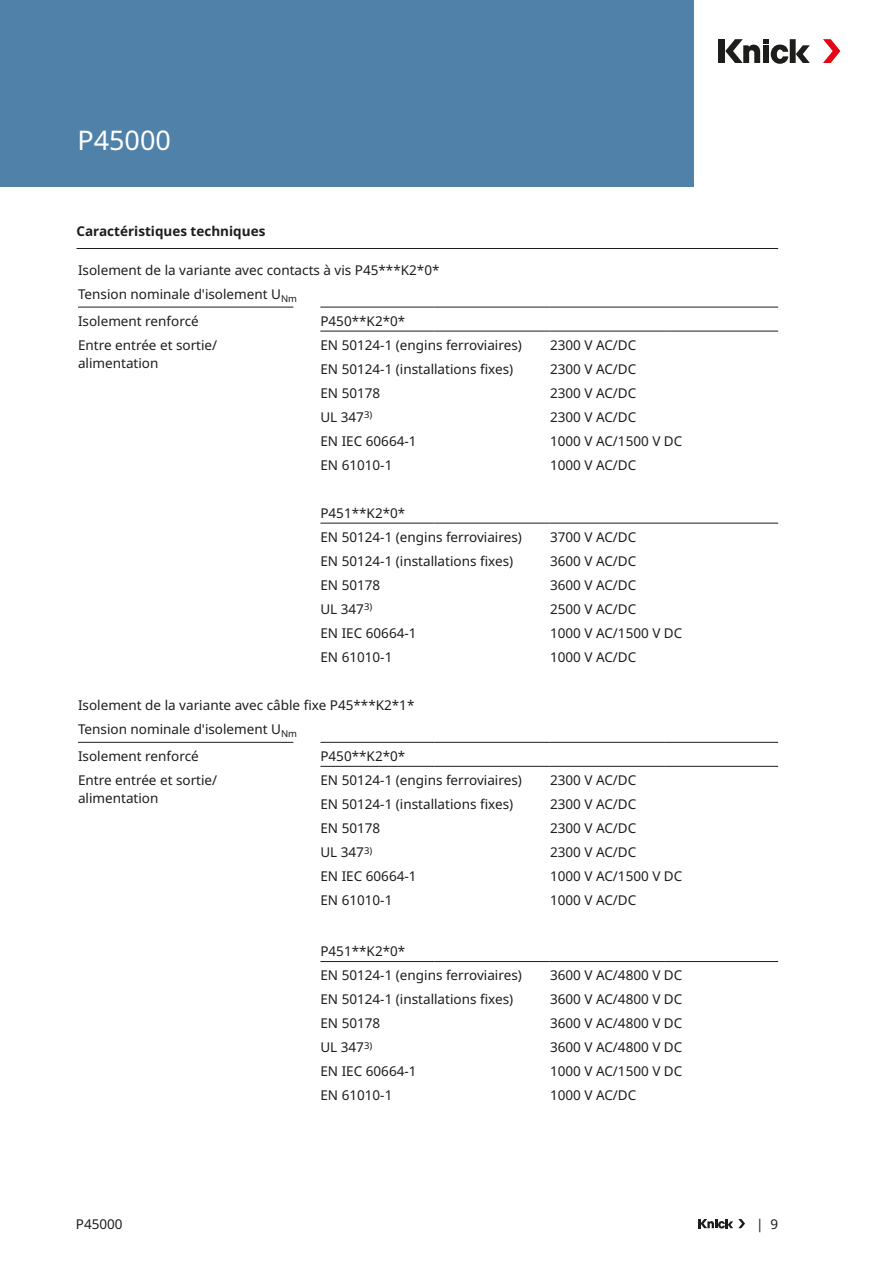
<style>
.page{position:relative;width:893px;height:1263px;background:#fff}
.page>*{position:absolute;margin:0;border:0;box-sizing:border-box;transform-origin:0 0}
.Headline{font:27px "Noto Sans";color:#fff}
.Tabelle{font:13.5px/18px "Noto Sans";color:#1d1d1b}
.Tabelle_Headline{font:700 13.5px "Noto Sans";color:#1d1d1b}
.Zwischenüberschrift{font:13.5px "Noto Sans";color:#1d1d1b}
</style>
<div class="page">
<div style="left:0;top:0;width:693px;height:187px;background:#5081a9"></div>
<div style="left:719px;top:39px;width:6px;height:24px;background:#1d1d1b"></div>
<div style="left:790px;top:39px;width:6px;height:24px;background:#1d1d1b"></div>
<svg style="left:796px;top:45px;width:14px;height:18px"></svg>
<svg style="left:725px;top:39px;width:63px;height:25px"></svg>
<svg style="left:823px;top:39px;width:17px;height:24px"></svg>
<svg style="left:698px;top:1219px;width:47px;height:9px"></svg>
<hr style="left:77px;top:248px;width:701px;height:1px;background:#1d1d1b">
<hr style="left:78px;top:307px;width:215px;height:1px;background:#1d1d1b">
<hr style="left:320px;top:307px;width:114px;height:1px;background:#1d1d1b">
<hr style="left:434px;top:307px;width:115px;height:1px;background:#1d1d1b">
<hr style="left:549px;top:307px;width:115px;height:1px;background:#1d1d1b">
<hr style="left:664px;top:307px;width:114px;height:1px;background:#1d1d1b">
<hr style="left:320px;top:523px;width:114px;height:1px;background:#1d1d1b">
<hr style="left:434px;top:523px;width:115px;height:1px;background:#1d1d1b">
<hr style="left:549px;top:523px;width:115px;height:1px;background:#1d1d1b">
<hr style="left:664px;top:523px;width:114px;height:1px;background:#1d1d1b">
<hr style="left:78px;top:742px;width:215px;height:1px;background:#1d1d1b">
<hr style="left:320px;top:742px;width:114px;height:1px;background:#1d1d1b">
<hr style="left:434px;top:742px;width:115px;height:1px;background:#1d1d1b">
<hr style="left:549px;top:742px;width:115px;height:1px;background:#1d1d1b">
<hr style="left:664px;top:742px;width:114px;height:1px;background:#1d1d1b">
<hr style="left:320px;top:766px;width:114px;height:1px;background:#1d1d1b">
<hr style="left:434px;top:766px;width:115px;height:1px;background:#1d1d1b">
<hr style="left:549px;top:766px;width:115px;height:1px;background:#1d1d1b">
<hr style="left:664px;top:766px;width:114px;height:1px;background:#1d1d1b">
<hr style="left:320px;top:961px;width:114px;height:1px;background:#1d1d1b">
<hr style="left:434px;top:961px;width:115px;height:1px;background:#1d1d1b">
<hr style="left:549px;top:961px;width:115px;height:1px;background:#1d1d1b">
<hr style="left:664px;top:961px;width:114px;height:1px;background:#1d1d1b">
<hr style="left:320px;top:331px;width:114px;height:1px;background:#1d1d1b">
<hr style="left:434px;top:331px;width:115px;height:1px;background:#1d1d1b">
<hr style="left:549px;top:331px;width:115px;height:1px;background:#1d1d1b">
<hr style="left:664px;top:331px;width:114px;height:1px;background:#1d1d1b">
<p class="Headline" style="left:77px;top:121px;width:95px">P45000</p>
<p class="Tabelle_Headline" style="left:77px;top:221px;width:190px">Caractéristiques techniques</p>
<p class="Tabelle" style="left:78px;top:261px;width:363px">Isolement de la variante avec contacts à vis P45***K2*0*</p>
<p class="Tabelle" style="left:78px;top:285px;width:221px">Tension nominale d'isolement U<sub>Nm</sub></p>
<p class="Tabelle" style="left:78px;top:312px;width:122px">Isolement renforcé</p>
<p class="Tabelle" style="left:320px;top:312px;width:86px">P450**K2*0*</p>
<p class="Tabelle" style="left:78px;top:336px;width:141px">Entre entrée et sortie/ alimentation</p>
<p class="Tabelle" style="left:320px;top:336px;width:203px">EN 50124-1 (engins ferroviaires)</p>
<p class="Tabelle" style="left:550px;top:336px;width:88px">2300 V AC/DC</p>
<p class="Tabelle" style="left:320px;top:360px;width:194px">EN 50124-1 (installations fixes)</p>
<p class="Tabelle" style="left:550px;top:360px;width:88px">2300 V AC/DC</p>
<p class="Tabelle" style="left:320px;top:384px;width:61px">EN 50178</p>
<p class="Tabelle" style="left:550px;top:384px;width:88px">2300 V AC/DC</p>
<p class="Tabelle" style="left:320px;top:408px;width:53px">UL 347<sup>3)</sup></p>
<p class="Tabelle" style="left:550px;top:408px;width:88px">2300 V AC/DC</p>
<p class="Tabelle" style="left:320px;top:432px;width:98px">EN IEC 60664-1</p>
<p class="Tabelle" style="left:550px;top:432px;width:134px">1000 V AC/1500 V DC</p>
<p class="Tabelle" style="left:320px;top:456px;width:73px">EN 61010-1</p>
<p class="Tabelle" style="left:550px;top:456px;width:88px">1000 V AC/DC</p>
<p class="Tabelle" style="left:320px;top:504px;width:86px">P451**K2*0*</p>
<p class="Tabelle" style="left:320px;top:528px;width:203px">EN 50124-1 (engins ferroviaires)</p>
<p class="Tabelle" style="left:550px;top:528px;width:88px">3700 V AC/DC</p>
<p class="Tabelle" style="left:320px;top:552px;width:194px">EN 50124-1 (installations fixes)</p>
<p class="Tabelle" style="left:550px;top:552px;width:88px">3600 V AC/DC</p>
<p class="Tabelle" style="left:320px;top:576px;width:61px">EN 50178</p>
<p class="Tabelle" style="left:550px;top:576px;width:88px">3600 V AC/DC</p>
<p class="Zwischenüberschrift" style="left:320px;top:599px;width:53px">UL 347<sup>3)</sup></p>
<p class="Zwischenüberschrift" style="left:550px;top:599px;width:88px">2500 V AC/DC</p>
<p class="Tabelle" style="left:320px;top:624px;width:98px">EN IEC 60664-1</p>
<p class="Tabelle" style="left:550px;top:624px;width:134px">1000 V AC/1500 V DC</p>
<p class="Tabelle" style="left:320px;top:648px;width:73px">EN 61010-1</p>
<p class="Tabelle" style="left:550px;top:648px;width:88px">1000 V AC/DC</p>
<p class="Tabelle" style="left:78px;top:696px;width:338px">Isolement de la variante avec câble fixe P45***K2*1*</p>
<p class="Tabelle" style="left:78px;top:720px;width:221px">Tension nominale d'isolement U<sub>Nm</sub></p>
<p class="Tabelle" style="left:78px;top:747px;width:122px">Isolement renforcé</p>
<p class="Tabelle" style="left:320px;top:747px;width:86px">P450**K2*0*</p>
<p class="Tabelle" style="left:78px;top:771px;width:141px">Entre entrée et sortie/ alimentation</p>
<p class="Tabelle" style="left:320px;top:771px;width:203px">EN 50124-1 (engins ferroviaires)</p>
<p class="Tabelle" style="left:550px;top:771px;width:88px">2300 V AC/DC</p>
<p class="Tabelle" style="left:320px;top:795px;width:194px">EN 50124-1 (installations fixes)</p>
<p class="Tabelle" style="left:550px;top:795px;width:88px">2300 V AC/DC</p>
<p class="Tabelle" style="left:320px;top:819px;width:61px">EN 50178</p>
<p class="Tabelle" style="left:550px;top:819px;width:88px">2300 V AC/DC</p>
<p class="Tabelle" style="left:320px;top:843px;width:53px">UL 347<sup>3)</sup></p>
<p class="Tabelle" style="left:550px;top:843px;width:88px">2300 V AC/DC</p>
<p class="Tabelle" style="left:320px;top:867px;width:98px">EN IEC 60664-1</p>
<p class="Tabelle" style="left:550px;top:867px;width:134px">1000 V AC/1500 V DC</p>
<p class="Tabelle" style="left:320px;top:891px;width:73px">EN 61010-1</p>
<p class="Tabelle" style="left:550px;top:891px;width:88px">1000 V AC/DC</p>
<p class="Tabelle" style="left:320px;top:943px;width:86px">P451**K2*0*</p>
<p class="Tabelle" style="left:320px;top:967px;width:203px">EN 50124-1 (engins ferroviaires)</p>
<p class="Tabelle" style="left:550px;top:967px;width:134px">3600 V AC/4800 V DC</p>
<p class="Tabelle" style="left:320px;top:991px;width:194px">EN 50124-1 (installations fixes)</p>
<p class="Tabelle" style="left:550px;top:991px;width:134px">3600 V AC/4800 V DC</p>
<p class="Tabelle" style="left:320px;top:1015px;width:61px">EN 50178</p>
<p class="Tabelle" style="left:550px;top:1015px;width:134px">3600 V AC/4800 V DC</p>
<p class="Tabelle" style="left:320px;top:1039px;width:53px">UL 347<sup>3)</sup></p>
<p class="Tabelle" style="left:550px;top:1039px;width:134px">3600 V AC/4800 V DC</p>
<p class="Tabelle" style="left:320px;top:1063px;width:98px">EN IEC 60664-1</p>
<p class="Tabelle" style="left:550px;top:1063px;width:134px">1000 V AC/1500 V DC</p>
<p class="Tabelle" style="left:320px;top:1087px;width:73px">EN 61010-1</p>
<p class="Tabelle" style="left:550px;top:1087px;width:88px">1000 V AC/DC</p>
<p class="Tabelle" style="left:76px;top:1215px;width:48px">P45000</p>
<p class="Tabelle" style="left:756px;top:1215px;width:24px">| 9</p>
</div>
